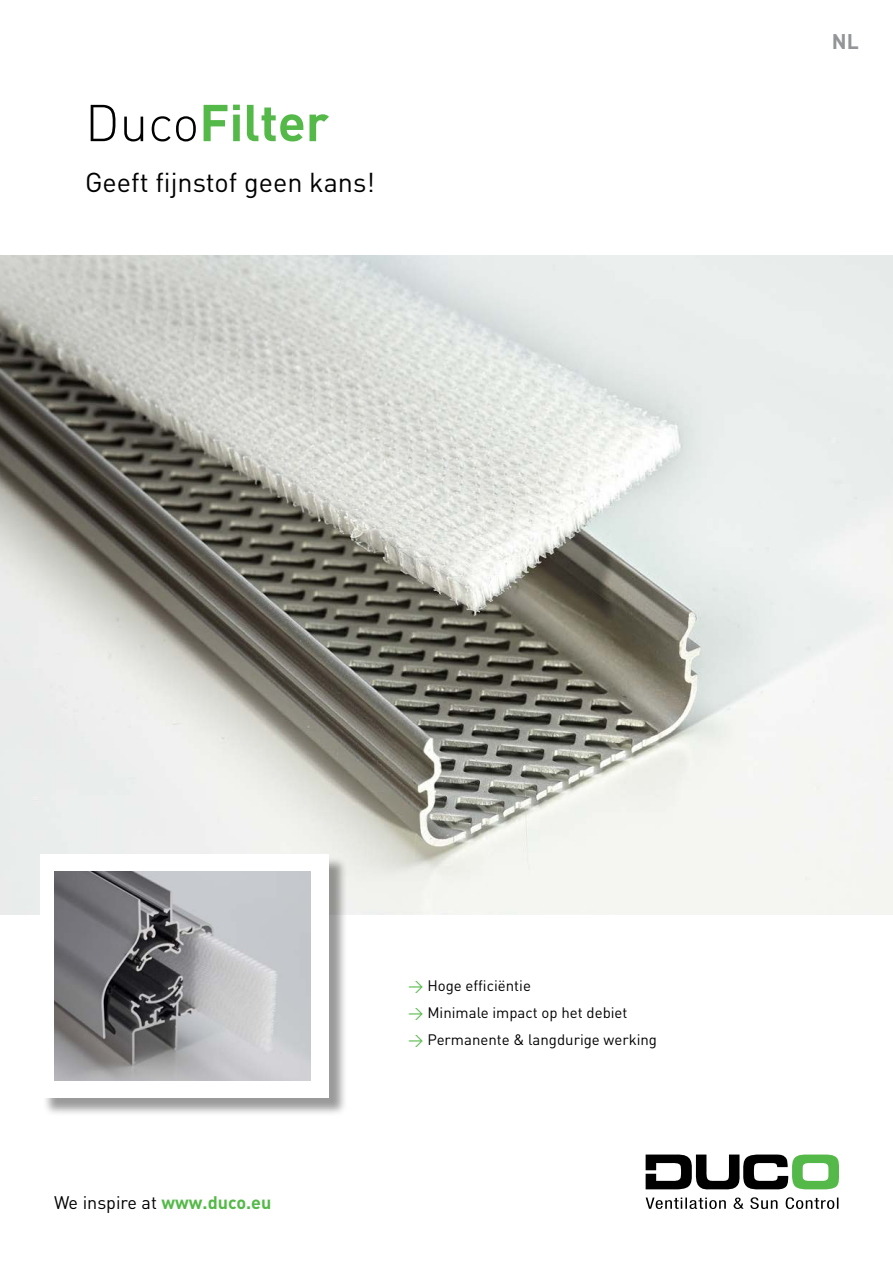
<style>
.page{position:relative;width:893px;height:1263px;background:#fff}
.page>*{position:absolute;margin:0;border:0;box-sizing:border-box;transform-origin:0 0}
.t1{font:700 51px "DINOT";color:#54b948}
.t2{font:27px "DINOT";color:#000}
.t3{font:700 21px "DINOT";color:#939598}
.t4{font:18px "DINOT";color:#000}
.t5{font:15px "DINOT";color:#000}
.s1{font-family:"DIN";font-weight:300;color:#000}
.s2{font-weight:700;color:#54b948}
.s3{color:#54b948}
</style>
<div class="page">
<svg style="left:646px;top:1154px;width:193px;height:36px"></svg>
<svg style="left:646px;top:1197px;width:192px;height:12px"></svg>
<img style="left:0;top:255px;width:893px;height:659px">
<div style="left:42px;top:856px;width:305px;height:260px;background:#000;opacity:.4"></div>
<div style="left:40px;top:854px;width:289px;height:244px;background:#fff"></div>
<img style="left:54px;top:871px;width:256px;height:210px">
<h1 class="t1" style="left:85px;top:88px;width:245px"><span class="s1">Duco</span>Filter</h1>
<h2 class="t2" style="left:85px;top:164px;width:291px">Geeft fijnstof geen kans!</h2>
<h3 class="t3" style="left:832px;top:27px;width:29px">NL</h3>
<p class="t4" style="left:54px;top:1190px;width:219px">We inspire at <span class="s2">www.duco.eu</span></p>
<p class="t5" style="left:408px;top:975px;width:124px"><span class="s3">→</span> Hoge efficiëntie</p>
<p class="t5" style="left:408px;top:1002px;width:221px"><span class="s3">→</span> Minimale impact op het debiet</p>
<p class="t5" style="left:408px;top:1029px;width:250px"><span class="s3">→</span> Permanente &amp; langdurige werking</p>
</div>
